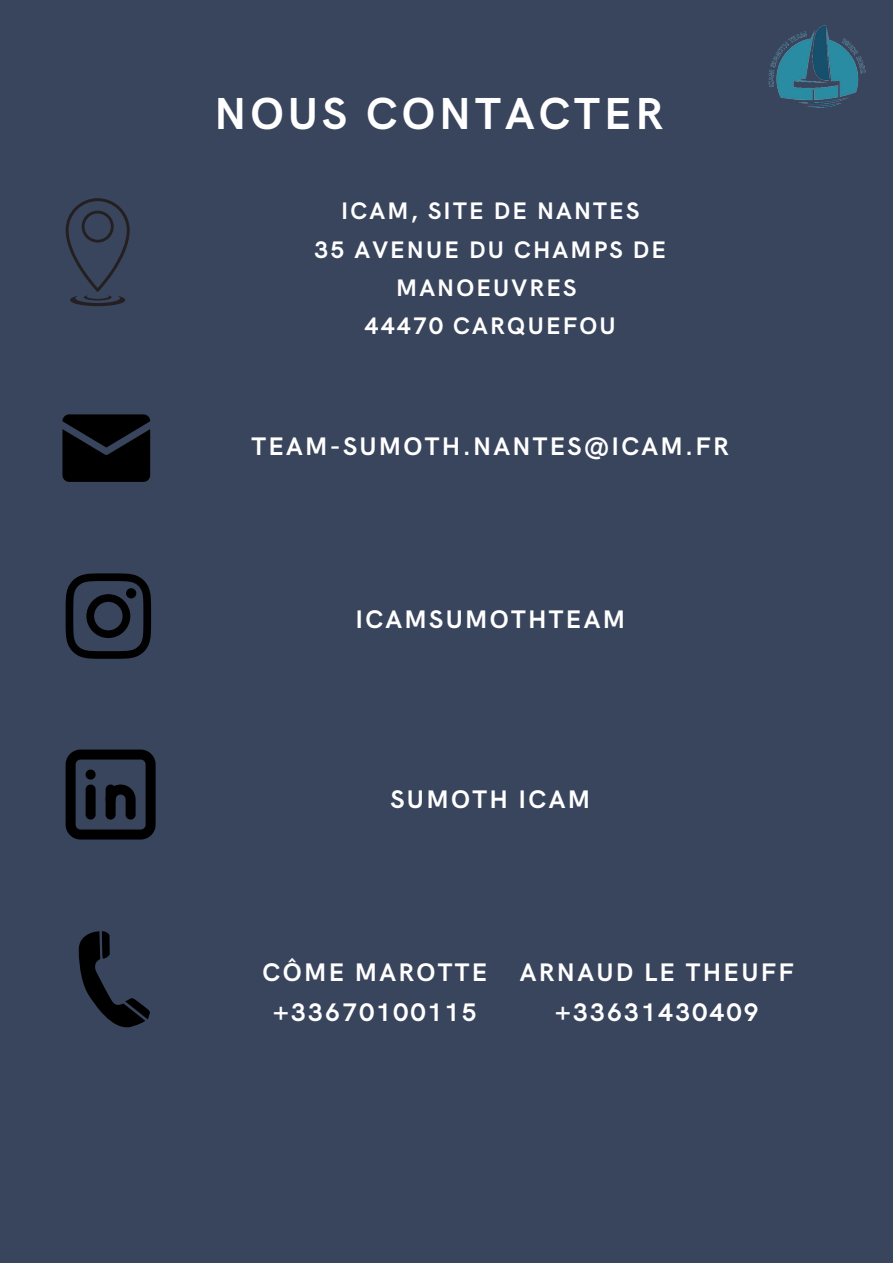
<style>
.page{position:relative;width:893px;height:1264px;background:#fff}
.page>*{position:absolute;margin:0;border:0;box-sizing:border-box;transform-origin:0 0}
.t1{font:700 45px "HK Grotesk";letter-spacing:.09em;color:#fff}
.t2{font:700 25.5px/40.5px "HK Grotesk";letter-spacing:.09em;color:#fff;text-align:center}
.t3{font:700 24px/38.2px "HK Grotesk";letter-spacing:.09em;color:#fff;text-align:center}
</style>
<div class="page">
<div style="left:0;top:0;width:892px;height:1262px;background:#39455d"></div>
<svg style="left:66px;top:573px;width:85px;height:86px"></svg>
<div style="left:126px;top:588px;width:10px;height:10px;background:#010101;border-radius:50%"></div>
<svg style="left:62px;top:414px;width:88px;height:68px"></svg>
<svg style="left:66px;top:749px;width:90px;height:90px"></svg>
<svg style="left:78px;top:931px;width:72px;height:97px"></svg>
<img style="left:768px;top:25px;width:98px;height:83px">
<svg style="left:66px;top:198px;width:64px;height:108px"></svg>
<h1 class="t1" style="left:214px;top:88px;width:450px">NOUS CONTACTER</h1>
<p class="t3" style="left:314px;top:193px;width:353px">ICAM, SITE DE NANTES<br>35 AVENUE DU CHAMPS DE<br>MANOEUVRES<br>44470 CARQUEFOU</p>
<p class="t2" style="left:251px;top:427px;width:479px">TEAM-SUMOTH.NANTES@ICAM.FR</p>
<p class="t2" style="left:355px;top:600px;width:271px">ICAMSUMOTHTEAM</p>
<p class="t2" style="left:390px;top:779px;width:201px">SUMOTH ICAM</p>
<p class="t2" style="left:262px;top:952px;width:226px">CÔME MAROTTE +33670100115</p>
<p class="t2" style="left:520px;top:952px;width:275px">ARNAUD LE THEUFF +33631430409</p>
</div>
